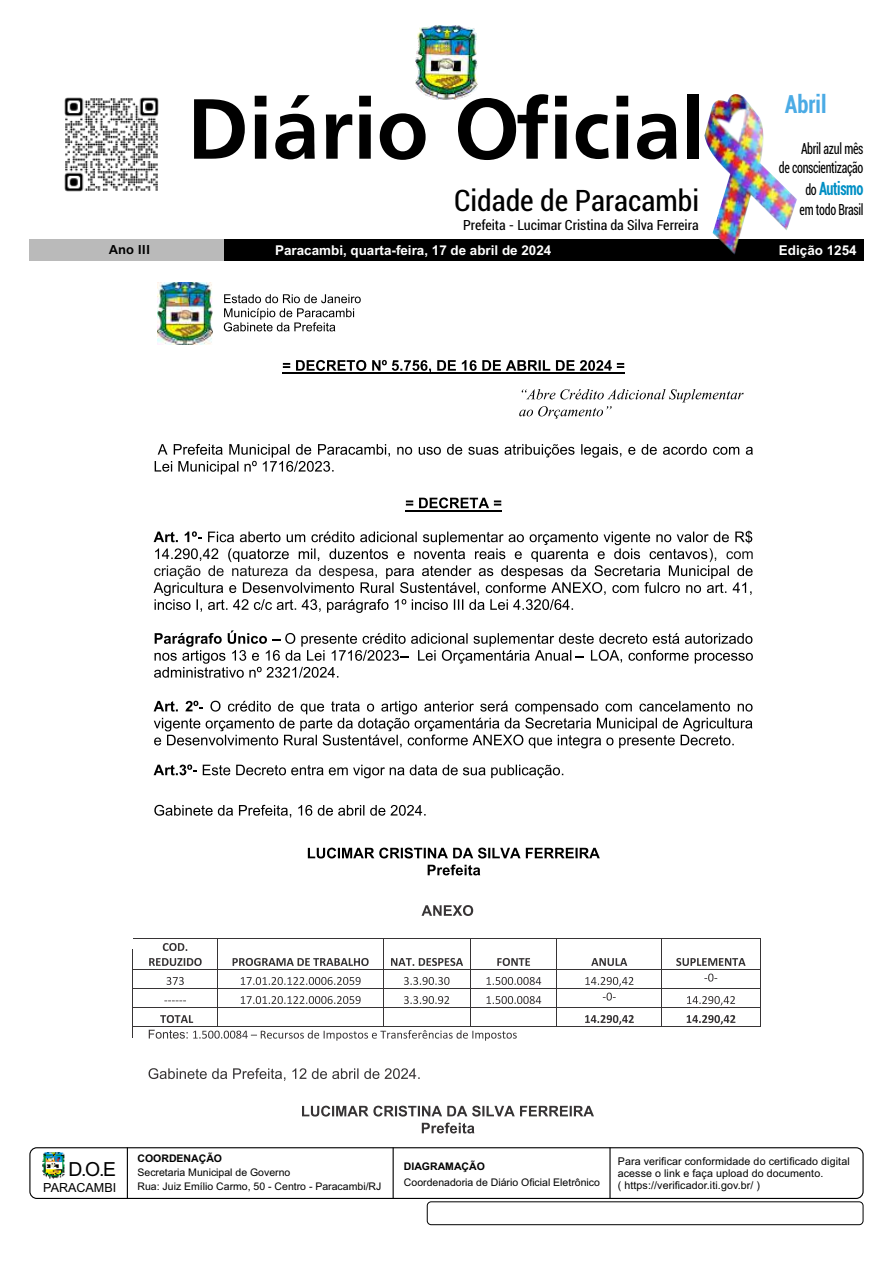
<style>
.page{position:relative;width:893px;height:1263px;background:#fff}
.page>*{position:absolute;margin:0;border:0;box-sizing:border-box;transform-origin:0 0}
.t1{font:700 89.25px "Frutiger";color:#000}
.t2{font:condensed 29.7px "Roboto";color:#000}
.t3{font:700 condensed 25.2px "Roboto";color:#4babe5;scale:.89 1}
.t4{font:19.35px "Arial";color:#000}
.t5{font:700 condensed 18.45px "Roboto";letter-spacing:-.025em;color:#008fc4;scale:.77 1}
.t6{font:condensed 15.45px/19px "Roboto";letter-spacing:-.025em;color:#000;text-align:right;scale:.77 1}
.t7{font:condensed 14.1px "Roboto";color:#000}
.t8{font:700 13.5px "Arial";color:#fff}
.t9{font:700 13.5px "Frutiger";color:#000}
.t10{font:12.6px "Arial";color:#000}
.t11{font:10.65px/11.9px "Arial";letter-spacing:.01em;color:#000}
.t12{font:10.5px/13.8px "Arial";color:#000}
.t13{font:700 10.5px "Arial";color:#000}
.s1{font-weight:400;font-size:15.45px;color:#000}
</style>
<div class="page">
<img style="left:42px;top:1152px;width:23px;height:27px">
<div style="left:29px;top:1147px;width:835px;height:52px;border:1px solid #000;border-radius:7px"></div>
<hr style="left:609px;top:1147px;width:2px;height:52px;background:#000">
<hr style="left:127px;top:1147px;width:1px;height:52px;background:#000">
<hr style="left:393px;top:1147px;width:1px;height:52px;background:#000">
<div style="left:427px;top:1202px;width:436px;height:23px;border:1px solid #000;border-radius:4px"></div>
<img style="left:416px;top:25px;width:61px;height:75px">
<img style="left:64px;top:97px;width:95px;height:95px">
<div style="left:224px;top:239px;width:639px;height:22px;background:#000"></div>
<div style="left:30px;top:239px;width:194px;height:22px;background:#bababa"></div>
<img style="left:704px;top:94px;width:93px;height:161px">
<svg style="left:224px;top:294px;width:137px;height:37px"></svg>
<img style="left:158px;top:283px;width:55px;height:61px">
<svg style="left:283px;top:360px;width:173px;height:12px"></svg>
<svg style="left:462px;top:360px;width:88px;height:11px"></svg>
<svg style="left:556px;top:360px;width:68px;height:11px"></svg>
<hr style="left:282px;top:372px;width:343px;height:2px;background:#000">
<svg style="left:519px;top:389px;width:224px;height:30px"></svg>
<svg style="left:155px;top:444px;width:598px;height:30px"></svg>
<svg style="left:406px;top:497px;width:95px;height:11px"></svg>
<hr style="left:405px;top:510px;width:97px;height:1px;background:#000">
<svg style="left:154px;top:531px;width:599px;height:82px"></svg>
<svg style="left:154px;top:630px;width:599px;height:48px"></svg>
<svg style="left:154px;top:701px;width:599px;height:47px"></svg>
<svg style="left:154px;top:764px;width:43px;height:11px"></svg>
<svg style="left:203px;top:765px;width:27px;height:10px"></svg>
<svg style="left:236px;top:765px;width:327px;height:13px"></svg>
<svg style="left:154px;top:805px;width:158px;height:13px"></svg>
<svg style="left:318px;top:805px;width:108px;height:11px"></svg>
<svg style="left:308px;top:847px;width:292px;height:11px"></svg>
<svg style="left:428px;top:864px;width:52px;height:11px"></svg>
<svg style="left:422px;top:905px;width:51px;height:11px"></svg>
<svg style="left:163px;top:943px;width:24px;height:8px"></svg>
<svg style="left:591px;top:958px;width:36px;height:8px"></svg>
<svg style="left:676px;top:958px;width:69px;height:8px"></svg>
<hr style="left:133px;top:939px;width:84px;height:1px;background:#373435">
<hr style="left:218px;top:939px;width:165px;height:1px;background:#373435">
<hr style="left:383px;top:939px;width:87px;height:1px;background:#373435">
<hr style="left:470px;top:939px;width:87px;height:1px;background:#373435">
<hr style="left:557px;top:939px;width:104px;height:1px;background:#373435">
<hr style="left:662px;top:939px;width:98px;height:1px;background:#373435">
<hr style="left:133px;top:950px;width:1px;height:30px;background:#373435">
<hr style="left:217px;top:939px;width:1px;height:30px;background:#373435">
<hr style="left:383px;top:939px;width:1px;height:30px;background:#373435">
<hr style="left:470px;top:939px;width:1px;height:30px;background:#373435">
<hr style="left:557px;top:939px;width:1px;height:30px;background:#373435">
<hr style="left:661px;top:939px;width:1px;height:30px;background:#373435">
<hr style="left:760px;top:939px;width:1px;height:30px;background:#373435">
<svg style="left:585px;top:977px;width:48px;height:9px"></svg>
<svg style="left:704px;top:973px;width:13px;height:8px"></svg>
<hr style="left:133px;top:969px;width:84px;height:1px;background:#373435">
<hr style="left:470px;top:969px;width:87px;height:1px;background:#373435">
<hr style="left:557px;top:969px;width:104px;height:1px;background:#373435">
<hr style="left:662px;top:969px;width:98px;height:1px;background:#373435">
<svg style="left:603px;top:992px;width:13px;height:8px"></svg>
<svg style="left:687px;top:996px;width:48px;height:10px"></svg>
<hr style="left:133px;top:988px;width:84px;height:1px;background:#373435">
<hr style="left:470px;top:988px;width:87px;height:1px;background:#373435">
<hr style="left:557px;top:988px;width:104px;height:1px;background:#373435">
<hr style="left:662px;top:988px;width:98px;height:1px;background:#373435">
<svg style="left:585px;top:1015px;width:49px;height:10px"></svg>
<svg style="left:687px;top:1015px;width:48px;height:10px"></svg>
<hr style="left:133px;top:1007px;width:84px;height:1px;background:#373435">
<hr style="left:470px;top:1007px;width:87px;height:1px;background:#373435">
<hr style="left:557px;top:1007px;width:104px;height:1px;background:#373435">
<hr style="left:662px;top:1007px;width:98px;height:1px;background:#373435">
<hr style="left:133px;top:1026px;width:84px;height:1px;background:#373435">
<hr style="left:470px;top:1026px;width:87px;height:1px;background:#373435">
<hr style="left:557px;top:1026px;width:104px;height:1px;background:#373435">
<svg style="left:661px;top:969px;width:1px;height:58px"></svg>
<hr style="left:662px;top:1026px;width:98px;height:1px;background:#373435">
<svg style="left:760px;top:969px;width:1px;height:58px"></svg>
<svg style="left:149px;top:958px;width:392px;height:83px"></svg>
<svg style="left:149px;top:1068px;width:271px;height:13px"></svg>
<svg style="left:302px;top:1106px;width:292px;height:10px"></svg>
<svg style="left:422px;top:1122px;width:52px;height:11px"></svg>
<h1 class="t1" style="left:187px;top:94px;width:519px">Diário Oficial</h1>
<h2 class="t2" style="left:454px;top:189px;width:247px">Cidade de Paracambi</h2>
<h3 class="t7" style="left:463px;top:219px;width:237px">Prefeita - Lucimar Cristina da Silva Ferreira</h3>
<h3 class="t3" style="left:785px;top:94px;width:48px">Abril</h3>
<h3 class="t6" style="left:779px;top:141px;width:111px">Abril azul mês<br>de conscientização</h3>
<h3 class="t5" style="left:805px;top:181px;width:77px"><span class="s1">do</span> Autismo</h3>
<h3 class="t6" style="left:800px;top:202px;width:84px">em todo Brasil</h3>
<p class="t9" style="left:109px;top:244px;width:43px">Ano III</p>
<p class="t9" style="left:111px;top:244px;width:35px">Ano I</p>
<p class="t8" style="left:275px;top:245px;width:278px">Paracambi, quarta-feira, 17 de abril de 2024</p>
<p class="t8" style="left:779px;top:245px;width:79px">Edição 1254</p>
<h3 class="t4" style="left:69px;top:1162px;width:49px">D.O.E</h3>
<p class="t10" style="left:43px;top:1182px;width:74px">PARACAMBI</p>
<p class="t13" style="left:137px;top:1155px;width:86px">COORDENAÇÃO</p>
<p class="t12" style="left:137px;top:1166px;width:245px">Secretaria Municipal de Governo<br>Rua: Juiz Emílio Carmo, 50 - Centro - Paracambi/RJ</p>
<p class="t13" style="left:404px;top:1162px;width:83px">DIAGRAMAÇÃO</p>
<p class="t12" style="left:404px;top:1176px;width:198px">Coordenadoria de Diário Oficial Eletrônico</p>
<p class="t11" style="left:618px;top:1156px;width:233px">Para verificar conformidade do certificado digital acesse o link e faça upload do documento.<br>( https://verificador.iti.gov.br/ )</p>
</div>
